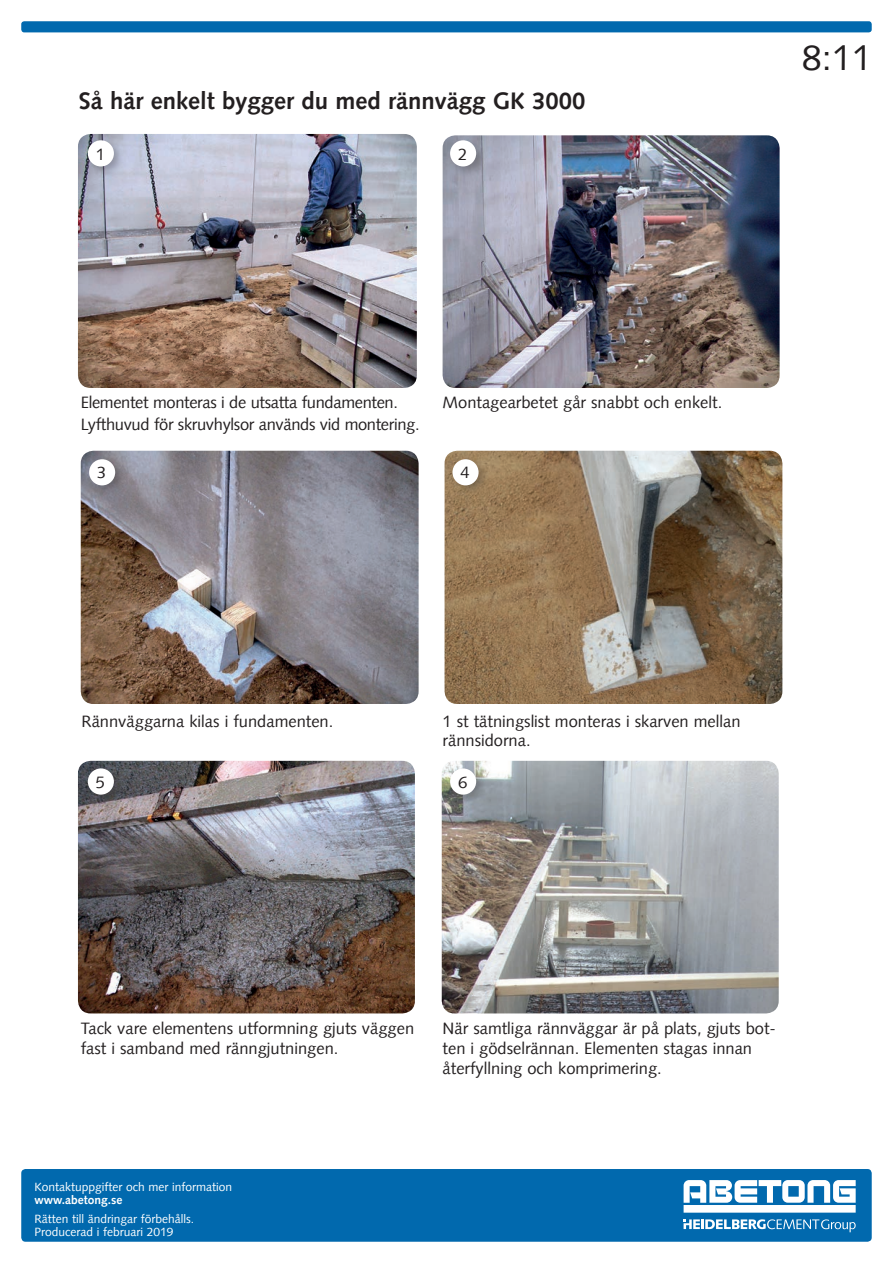
<style>
.page{position:relative;width:893px;height:1263px;background:#fff}
.page>*{position:absolute;margin:0;border:0;box-sizing:border-box;transform-origin:0 0}
.t1{font:36px "Syntax";color:#231f20}
.t2{font:700 24px "Syntax";color:#231f20}
.t3{font:16.5px/19.8px "Syntax";color:#231f20}
.t4{font:16.5px/21.6px "Syntax";letter-spacing:-.02em;color:#231f20}
.t5{font:12px/12.8px "Syntax";color:#fff}
.t6{font:700 12px "Syntax";color:#fff}
</style>
<div class="page">
<img style="left:442px;top:761px;width:337px;height:252px">
<img style="left:78px;top:761px;width:337px;height:252px">
<img style="left:443px;top:135px;width:337px;height:253px">
<img style="left:78px;top:134px;width:339px;height:254px">
<div style="left:21px;top:1169px;width:851px;height:73px;background:#0169ae;border-radius:4px"></div>
<div style="left:21px;top:21px;width:851px;height:11px;background:#0169ae;border-radius:3px"></div>
<div style="left:684px;top:1205px;width:172px;height:8px;background:#fff"></div>
<svg style="left:684px;top:1180px;width:172px;height:23px"></svg>
<svg style="left:684px;top:1219px;width:172px;height:13px"></svg>
<div style="left:85px;top:138px;width:40px;height:40px;background:#231f20;opacity:.3"></div>
<div style="left:88px;top:140px;width:26px;height:26px;background:#fff;border-radius:50%"></div>
<img style="left:445px;top:451px;width:337px;height:253px">
<div style="left:450px;top:457px;width:40px;height:40px;background:#231f20;opacity:.3"></div>
<div style="left:452px;top:459px;width:27px;height:26px;background:#fff;border-radius:50%"></div>
<div style="left:85px;top:766px;width:40px;height:40px;background:#231f20;opacity:.3"></div>
<div style="left:88px;top:768px;width:26px;height:27px;background:#fff;border-radius:50%"></div>
<div style="left:448px;top:138px;width:40px;height:40px;background:#231f20;opacity:.3"></div>
<div style="left:450px;top:140px;width:26px;height:26px;background:#fff;border-radius:50%"></div>
<div style="left:448px;top:766px;width:40px;height:40px;background:#231f20;opacity:.3"></div>
<div style="left:450px;top:768px;width:26px;height:27px;background:#fff;border-radius:50%"></div>
<img style="left:81px;top:451px;width:338px;height:253px">
<div style="left:87px;top:457px;width:40px;height:40px;background:#231f20;opacity:.3"></div>
<div style="left:89px;top:459px;width:26px;height:26px;background:#fff;border-radius:50%"></div>
<h2 class="t2" style="left:79px;top:87px;width:508px">Så här enkelt bygger du med rännvägg GK 3000</h2>
<p class="t3" style="left:96px;top:144px;width:11px">1</p>
<p class="t3" style="left:458px;top:144px;width:11px">2</p>
<h1 class="t1" style="left:802px;top:36px;width:72px">8:11</h1>
<p class="t4" style="left:81px;top:392px;width:340px">Elementet monteras i de utsatta fundamenten.<br>Lyfthuvud för skruvhylsor används vid montering.</p>
<p class="t3" style="left:443px;top:393px;width:281px">Montagearbetet går snabbt och enkelt.</p>
<p class="t3" style="left:97px;top:463px;width:11px">3</p>
<p class="t3" style="left:461px;top:463px;width:11px">4</p>
<p class="t3" style="left:82px;top:711px;width:253px">Rännväggarna kilas i fundamenten.</p>
<p class="t3" style="left:96px;top:772px;width:11px">5</p>
<p class="t3" style="left:443px;top:711px;width:299px">1 st tätningslist monteras i skarven mellan rännsidorna.</p>
<p class="t3" style="left:458px;top:772px;width:11px">6</p>
<p class="t3" style="left:81px;top:1018px;width:335px">Tack vare elementens utformning gjuts väggen fast i samband med ränngjutningen.</p>
<p class="t3" style="left:443px;top:1018px;width:335px">När samtliga rännväggar är på plats, gjuts bot&shy;ten i gödselrännan. Elementen stagas innan återfyllning och komprimering.</p>
<p class="t5" style="left:34px;top:1180px;width:199px">Kontaktuppgifter och mer information</p>
<p class="t6" style="left:34px;top:1193px;width:90px">www.abetong.se</p>
<p class="t5" style="left:34px;top:1213px;width:161px">Rätten till ändringar förbehålls.<br>Producerad i februari 2019</p>
</div>
